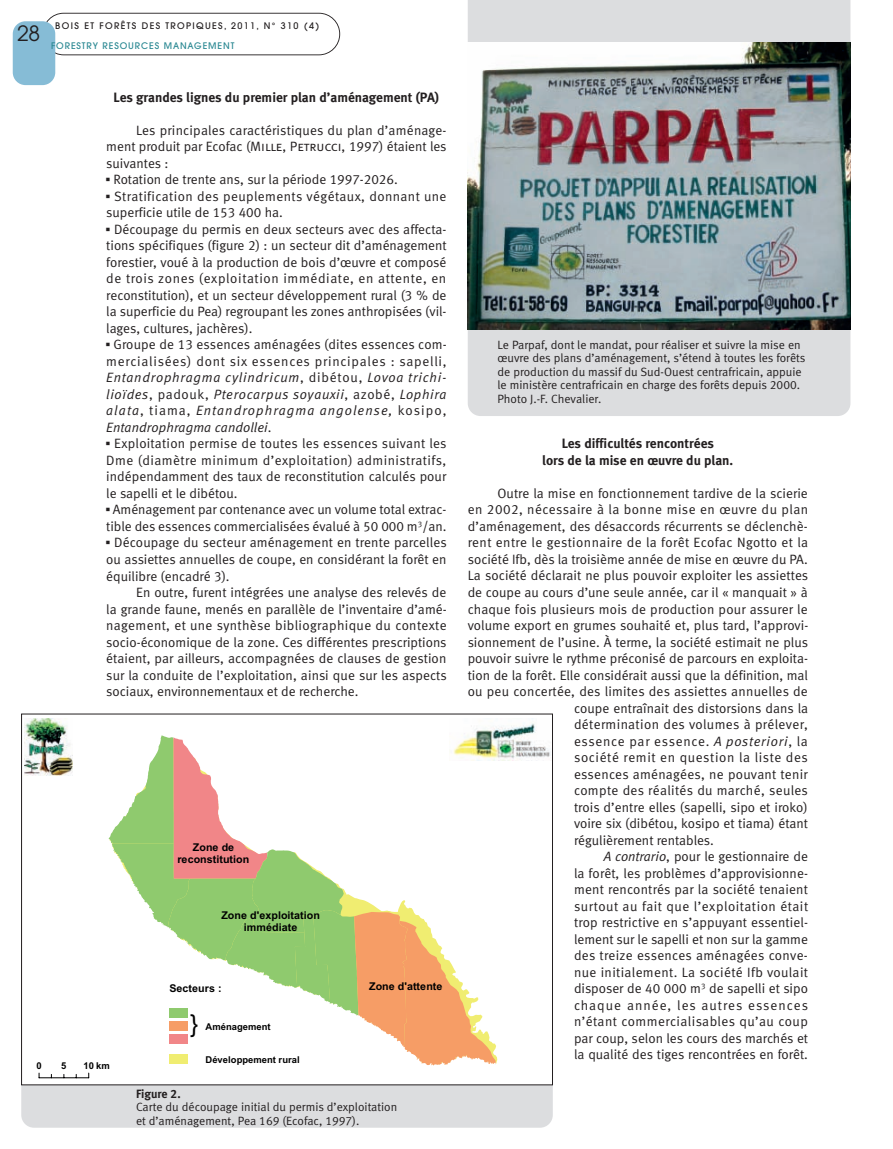
<style>
.page{position:relative;width:893px;height:1149px;background:#fff}
.page>*{position:absolute;margin:0;border:0;box-sizing:border-box;transform-origin:0 0}
.t1{font:24.3px "Arial";color:#000001}
.t2{font:21px "Avant Garde";color:#231f20}
.t3{font:13.5px/16.5px "Meta Normal LF";color:#231f20;text-align:justify}
.t4{font:13.5px/16.5px "Meta Normal LF";letter-spacing:.03em;color:#231f20}
.t5{font:13.5px "Meta Normal LF";letter-spacing:.025em;color:#231f20}
.t6{font:13.5px/16.5px "Meta Bold LF";color:#231f20;text-align:center}
.t7{font:13.5px "Meta Normal LF";letter-spacing:.045em;color:#231f20}
.t8{font:13.5px "Meta Normal LF";letter-spacing:.02em;color:#231f20}
.t9{font:13.5px "Meta Normal LF";letter-spacing:.035em;color:#231f20}
.t10{font:13.5px "Meta Normal LF";letter-spacing:.04em;color:#231f20}
.t11{font:13.5px "Meta Normal LF";letter-spacing:.075em;color:#231f20}
.t12{font:12px/13.5px "Meta Normal LF";color:#231f20}
.t13{font:12px "Meta Bold LF";color:#231f20}
.t14{font:700 10.65px/12.5px "Arial";letter-spacing:.005em;color:#000001;text-align:center}
.t15{font:700 9.45px "Arial";letter-spacing:.005em;color:#000001}
.t16{font:500 9px "Avant Garde";letter-spacing:.15em;color:#231f20}
.t17{font:500 9px "Avant Garde";letter-spacing:.1em;color:#2c8993}
.s1{font-family:"Meta Normal LF Caps"}
.s2{font-family:"Universal Newswith Comm Pi"}
.s3{font-style:italic}
</style>
<div class="page">
<svg style="left:46px;top:13px;width:294px;height:42px"></svg>
<div style="left:13px;top:21px;width:42px;height:64px;background:#86bcd6;border-radius:13px"></div>
<div style="left:468px;top:0;width:382px;height:416px;background:#dcdddf"></div>
<img style="left:468px;top:43px;width:382px;height:287px">
<div style="left:21px;top:720px;width:532px;height:407px;background:#dcdddf;border-radius:13px"></div>
<div style="left:22px;top:713px;width:530px;height:371px;background:#fff"></div>
<svg style="left:109px;top:735px;width:387px;height:330px"></svg>
<div style="left:23px;top:1002px;width:124px;height:82px;background:#fff"></div>
<hr style="left:39px;top:1077px;width:50px;height:1px;background:#000001">
<div style="left:169px;top:1008px;width:19px;height:9px;background:#8fca6e"></div>
<div style="left:169px;top:1020px;width:19px;height:10px;background:#f69d66"></div>
<div style="left:169px;top:1033px;width:19px;height:10px;background:#f18688"></div>
<div style="left:169px;top:1054px;width:19px;height:9px;background:#f0ed71"></div>
<img style="left:450px;top:718px;width:101px;height:41px">
<img style="left:24px;top:718px;width:49px;height:57px">
<h2 class="t2" style="left:17px;top:26px;width:25px">28</h2>
<p class="t16" style="left:55px;top:23px;width:265px">BOIS ET FORÊTS DES TROPIQUES, 2011, N° 310 (4)</p>
<p class="t17" style="left:51px;top:42px;width:185px">FORESTRY RESOURCES MANAGEMENT</p>
<p class="t6" style="left:114px;top:90px;width:327px">Les grandes lignes du premier plan d’aménagement (PA)</p>
<p class="t3" style="left:106px;top:123px;width:342px;text-indent:30px">Les principales caractéristiques du plan d’aménage&shy;ment produit par Ecofac (<span class="s1">Mille, Petrucci,</span> 1997) étaient les suivantes :</p>
<p class="t3" style="left:106px;top:172px;width:293px"><span class="s2">▪</span> Rotation de trente ans, sur la période 1997-2026.</p>
<p class="t4" style="left:106px;top:189px;width:342px"><span class="s2">▪</span> Stratification des peuplements végétaux, donnant une superficie utile de 153 400 ha.</p>
<p class="t3" style="left:106px;top:222px;width:342px"><span class="s2">▪</span> Découpage du permis en deux secteurs avec des affecta&shy;tions spécifiques (figure 2) : un secteur dit d’aménagement forestier, voué à la production de bois d’œuvre et composé de trois zones (exploitation immédiate, en attente, en reconstitution), et un secteur développement rural (3 % de la superficie du Pea) regroupant les zones anthropisées (vil&shy;lages, cultures, jachères).</p>
<p class="t3" style="left:106px;top:337px;width:342px"><span class="s2">▪</span> Groupe de 13 essences aménagées (dites essences com&shy;mercialisées) dont six essences principales : sapelli, <span class="s3">Entandrophragma cylindricum</span>, dibétou, <span class="s3">Lovoa trichi&shy;lioïdes</span>, padouk, <span class="s3">Pterocarpus soyauxii</span>, azobé, <span class="s3">Lophira alata</span>, tiama, <span class="s3">Entandrophragma angolense,</span> kosipo, <span class="s3">Entandrophragma candollei</span>.</p>
<p class="t3" style="left:106px;top:436px;width:342px"><span class="s2">▪</span> Exploitation permise de toutes les essences suivant les Dme (diamètre minimum d’exploitation) administratifs, indépendamment des taux de reconstitution calculés pour le sapelli et le dibétou.</p>
<p class="t3" style="left:106px;top:502px;width:342px"><span class="s2">▪</span> Aménagement par contenance avec un volume total extrac&shy;tible des essences commercialisées évalué à 50 000 m<sup>3</sup>/an.</p>
<p class="t3" style="left:106px;top:535px;width:342px"><span class="s2">▪</span> Découpage du secteur aménagement en trente parcelles ou assiettes annuelles de coupe, en considérant la forêt en équilibre (encadré 3).</p>
<p class="t3" style="left:106px;top:585px;width:342px;text-indent:30px">En outre, furent intégrées une analyse des relevés de la grande faune, menés en parallèle de l’inventaire d’amé&shy;nagement, et une synthèse bibliographique du contexte socio-économique de la zone. Ces différentes prescriptions étaient, par ailleurs, accompagnées de clauses de gestion sur la conduite de l’exploitation, ainsi que sur les aspects sociaux, environnementaux et de recherche.</p>
<p class="t14" style="left:177px;top:840px;width:73px">Zone de reconstitution</p>
<p class="t15" style="left:36px;top:1058px;width:7px">0</p>
<p class="t15" style="left:84px;top:1058px;width:28px">10 km</p>
<p class="t15" style="left:61px;top:1058px;width:7px">5</p>
<p class="t14" style="left:221px;top:908px;width:100px">Zone d'exploitation immédiate</p>
<p class="t14" style="left:169px;top:981px;width:54px">Secteurs :</p>
<p class="t14" style="left:369px;top:979px;width:75px">Zone d'attente</p>
<p class="t15" style="left:206px;top:1019px;width:67px">Aménagement</p>
<p class="t15" style="left:206px;top:1052px;width:96px">Développement rural</p>
<h1 class="t1" style="left:190px;top:1007px;width:10px">}</h1>
<p class="t13" style="left:136px;top:1088px;width:46px">Figure 2.</p>
<p class="t12" style="left:136px;top:1100px;width:263px">Carte du découpage initial du permis d’exploitation et d’aménagement, Pea 169 (Ecofac, 1997).</p>
<p class="t12" style="left:497px;top:339px;width:309px">Le Parpaf, dont le mandat, pour réaliser et suivre la mise en œuvre des plans d’aménagement, s’étend à toutes les forêts de production du massif du Sud-Ouest centrafricain, appuie le ministère centrafricain en charge des forêts depuis 2000.<br>Photo J.-F. Chevalier.</p>
<p class="t6" style="left:542px;top:436px;width:193px">Les difficultés rencontrées<br>lors de la mise en œuvre du plan.</p>
<p class="t3" style="left:497px;top:486px;width:312px">Outre la mise en fonctionnement tardive de la scierie</p>
<p class="t9" style="left:468px;top:505px;width:342px">en 2002, nécessaire à la bonne mise en œuvre du plan</p>
<p class="t3" style="left:468px;top:519px;width:341px">d’aménagement, des désaccords récurrents se déclenchè-</p>
<p class="t4" style="left:468px;top:535px;width:342px">rent entre le gestionnaire de la forêt Ecofac Ngotto et la</p>
<p class="t3" style="left:468px;top:552px;width:342px">société Ifb, dès la troisième année de mise en œuvre du PA.</p>
<p class="t3" style="left:468px;top:568px;width:342px">La société déclarait ne plus pouvoir exploiter les assiettes</p>
<p class="t3" style="left:468px;top:585px;width:342px">de coupe au cours d’une seule année, car il « manquait » à</p>
<p class="t3" style="left:468px;top:601px;width:341px">chaque fois plusieurs mois de production pour assurer le</p>
<p class="t3" style="left:468px;top:618px;width:342px">volume export en grumes souhaité et, plus tard, l’approvi-</p>
<p class="t3" style="left:468px;top:634px;width:342px">sionnement de l’usine. À terme, la société estimait ne plus</p>
<p class="t3" style="left:468px;top:651px;width:342px">pouvoir suivre le rythme préconisé de parcours en exploita-</p>
<p class="t3" style="left:468px;top:667px;width:342px">tion de la forêt. Elle considérait aussi que la définition, mal</p>
<p class="t3" style="left:468px;top:684px;width:342px">ou peu concertée, des limites des assiettes annuelles de</p>
<p class="t3" style="left:574px;top:700px;width:236px">coupe entraînait des distorsions dans la</p>
<p class="t5" style="left:574px;top:719px;width:235px">détermination des volumes à prélever,</p>
<p class="t7" style="left:574px;top:736px;width:235px">essence par essence. <span class="s3">A posteriori</span>, la</p>
<p class="t7" style="left:574px;top:752px;width:235px">société remit en question la liste des</p>
<p class="t8" style="left:574px;top:769px;width:235px">essences aménagées, ne pouvant tenir</p>
<p class="t5" style="left:574px;top:785px;width:235px">compte des réalités du marché, seules</p>
<p class="t3" style="left:574px;top:799px;width:235px">trois d’entre elles (sapelli, sipo et iroko)</p>
<p class="t3" style="left:574px;top:816px;width:235px">voire six (dibétou, kosipo et tiama) étant</p>
<p class="t3" style="left:574px;top:832px;width:141px">régulièrement rentables.</p>
<p class="t3" style="left:604px;top:849px;width:206px"><span class="s3">A contrario</span>, pour le gestionnaire de</p>
<p class="t3" style="left:574px;top:865px;width:235px">la forêt, les problèmes d’approvisionne-</p>
<p class="t3" style="left:574px;top:882px;width:235px">ment rencontrés par la société tenaient</p>
<p class="t10" style="left:574px;top:901px;width:236px">surtout au fait que l’exploitation était</p>
<p class="t3" style="left:574px;top:915px;width:236px">trop restrictive en s’appuyant essentiel-</p>
<p class="t3" style="left:574px;top:931px;width:235px">lement sur le sapelli et non sur la gamme</p>
<p class="t8" style="left:574px;top:950px;width:235px">des treize essences aménagées conve-</p>
<p class="t5" style="left:574px;top:967px;width:235px">nue initialement. La société Ifb voulait</p>
<p class="t3" style="left:574px;top:981px;width:235px">disposer de 40 000 m<sup>3</sup> de sapelli et sipo</p>
<p class="t11" style="left:574px;top:1000px;width:235px">chaque année, les autres essences</p>
<p class="t4" style="left:574px;top:1014px;width:235px">n’étant commercialisables qu’au coup</p>
<p class="t3" style="left:574px;top:1030px;width:236px">par coup, selon les cours des marchés et</p>
<p class="t3" style="left:574px;top:1047px;width:235px">la qualité des tiges rencontrées en forêt.</p>
</div>
